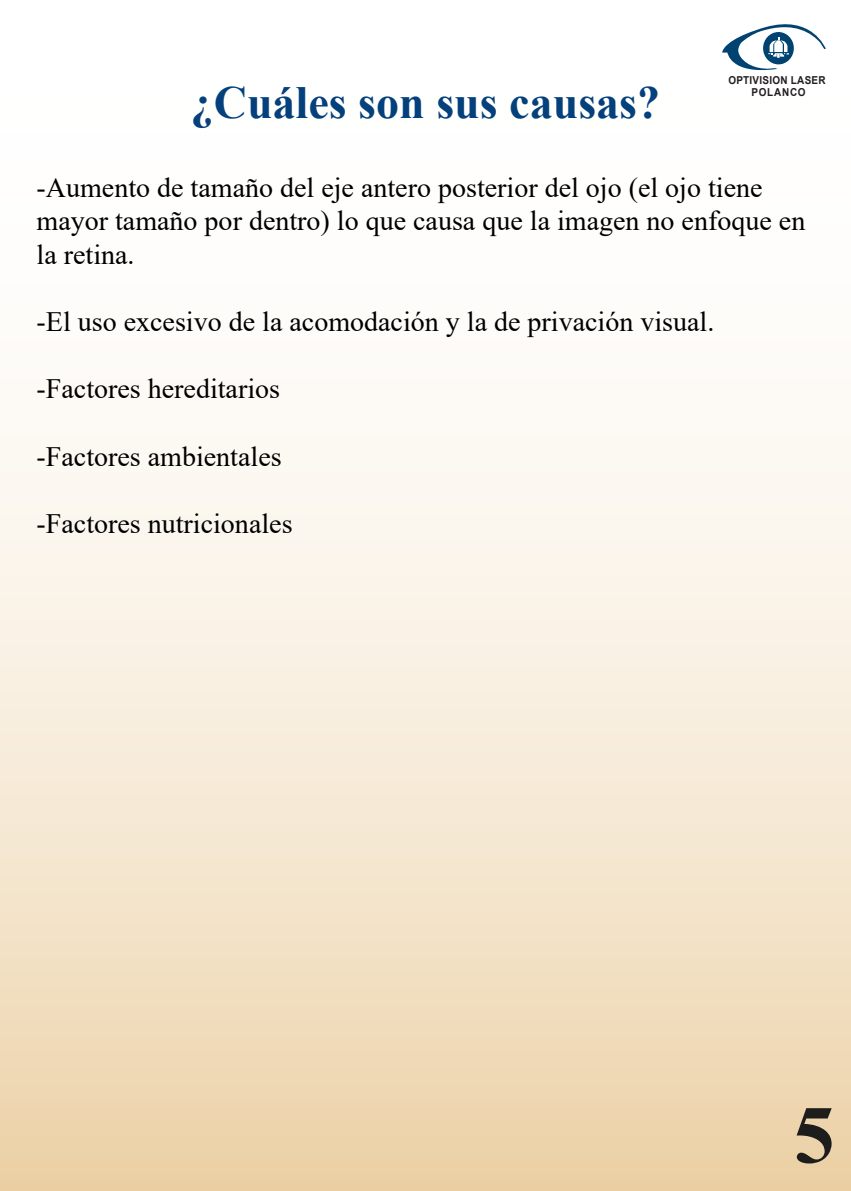
<style>
.page{position:relative;width:851px;height:1191px;background:#fff}
.page>*{position:absolute;margin:0;border:0;box-sizing:border-box;transform-origin:0 0}
.t1{font:700 81.8px "Times New Roman";color:#1d1d1b}
.t2{font:700 46px "Times New Roman";color:#04407b}
.t3{font:28px/33.6px "Times New Roman";color:#000}
.t4{font:700 11px/11.6px "Arial";letter-spacing:.025em;color:#231f20;text-align:center;scale:.91 1}
</style>
<div class="page">
<div style="left:0;top:0;width:850px;height:1191px;background:linear-gradient(to bottom,#fff,#efd7b3)"></div>
<svg style="left:722px;top:14px;width:103px;height:61px"></svg>
<h2 class="t2" style="left:191px;top:69px;width:471px">¿Cuáles son sus causas?</h2>
<p class="t4" style="left:728px;top:75px;width:108px">OPTIVISION LASER<br>POLANCO</p>
<p class="t3" style="left:37px;top:170px;width:770px">-Aumento de tamaño del eje antero posterior del ojo (el ojo tiene mayor tamaño por dentro) lo que causa que la imagen no enfoque en la retina.</p>
<p class="t3" style="left:37px;top:304px;width:679px">-El uso excesivo de la acomodación y la de privación visual.</p>
<p class="t3" style="left:37px;top:371px;width:245px">-Factores hereditarios</p>
<p class="t3" style="left:37px;top:438px;width:246px">-Factores ambientales</p>
<p class="t3" style="left:37px;top:506px;width:257px">-Factores nutricionales</p>
<h1 class="t1" style="left:793px;top:1076px;width:42px">5</h1>
</div>
